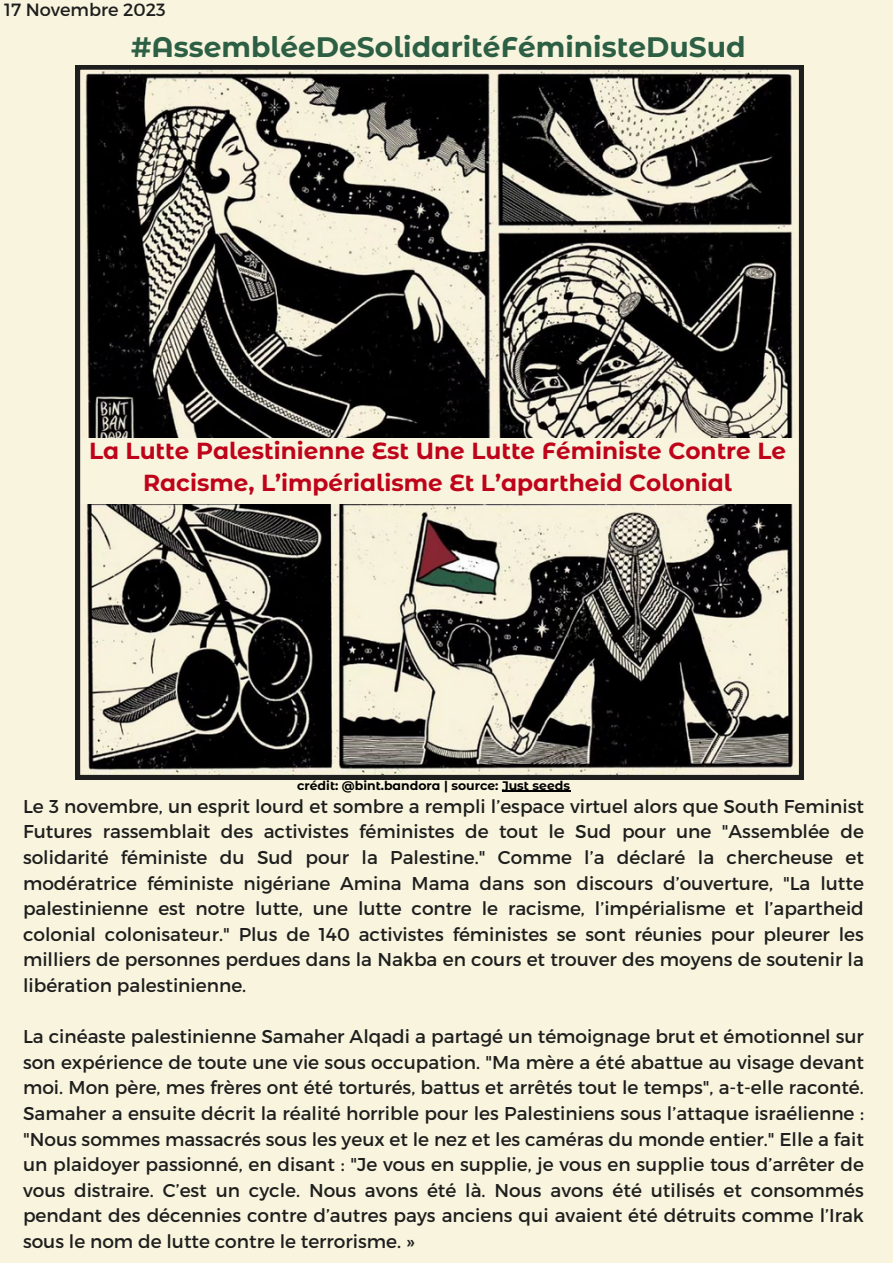
<style>
.page{position:relative;width:893px;height:1264px;background:#fff}
.page>*{position:absolute;margin:0;border:0;box-sizing:border-box;transform-origin:0 0}
.t1{font:700 28.2px "Montserrat Alternates";color:#2c5f44}
.t2{font:700 23.25px/31.5px "Montserrat Alternates";color:#be031a;text-align:center}
.t3{font:18.6px/25.7px "Montserrat";color:#1e1e1e;text-align:justify}
.t4{font:17.7px "Montserrat";color:#1e1e1e}
.t5{font:700 12.45px "Montserrat Alternates";color:#000}
</style>
<div class="page">
<div style="left:0;top:0;width:892px;height:1262px;background:#f8f4dd"></div>
<svg style="left:76px;top:65px;width:727px;height:714px"></svg>
<div style="left:81px;top:439px;width:716px;height:65px;background:#f8f4dd"></div>
<hr style="left:502px;top:790px;width:68px;height:1px;background:#000">
<p class="t4" style="left:4px;top:-2px;width:163px">17 Novembre 2023</p>
<p class="t1" style="left:131px;top:29px;width:616px">#AssembléeDeSolidaritéFéministeDuSud</p>
<p class="t2" style="left:89px;top:435px;width:698px">La Lutte Palestinienne Est Une Lutte Féministe Contre Le<br>Racisme, L’impérialisme Et L’apartheid Colonial</p>
<p class="t5" style="left:297px;top:777px;width:274px">crédit: @bint.bandora | source: Just seeds</p>
<p class="t3" style="left:23px;top:792px;width:842px">Le 3 novembre, un esprit lourd et sombre a rempli l’espace virtuel alors que South Feminist Futures rassemblait des activistes féministes de tout le Sud pour une "Assemblée de solidarité féministe du Sud pour la Palestine." Comme l’a déclaré la chercheuse et modératrice féministe nigériane Amina Mama dans son discours d’ouverture, "La lutte palestinienne est notre lutte, une lutte contre le racisme, l’impérialisme et l’apartheid colonial colonisateur." Plus de 140 activistes féministes se sont réunies pour pleurer les milliers de personnes perdues dans la Nakba en cours et trouver des moyens de soutenir la libération palestinienne.</p>
<p class="t3" style="left:23px;top:1022px;width:842px">La cinéaste palestinienne Samaher Alqadi a partagé un témoignage brut et émotionnel sur son expérience de toute une vie sous occupation. "Ma mère a été abattue au visage devant moi. Mon père, mes frères ont été torturés, battus et arrêtés tout le temps", a-t-elle raconté.<br>Samaher a ensuite décrit la réalité horrible pour les Palestiniens sous l’attaque israélienne : "Nous sommes massacrés sous les yeux et le nez et les caméras du monde entier." Elle a fait un plaidoyer passionné, en disant : "Je vous en supplie, je vous en supplie tous d’arrêter de vous distraire. C’est un cycle. Nous avons été là. Nous avons été utilisés et consommés pendant des décennies contre d’autres pays anciens qui avaient été détruits comme l’Irak sous le nom de lutte contre le terrorisme. »</p>
</div>
